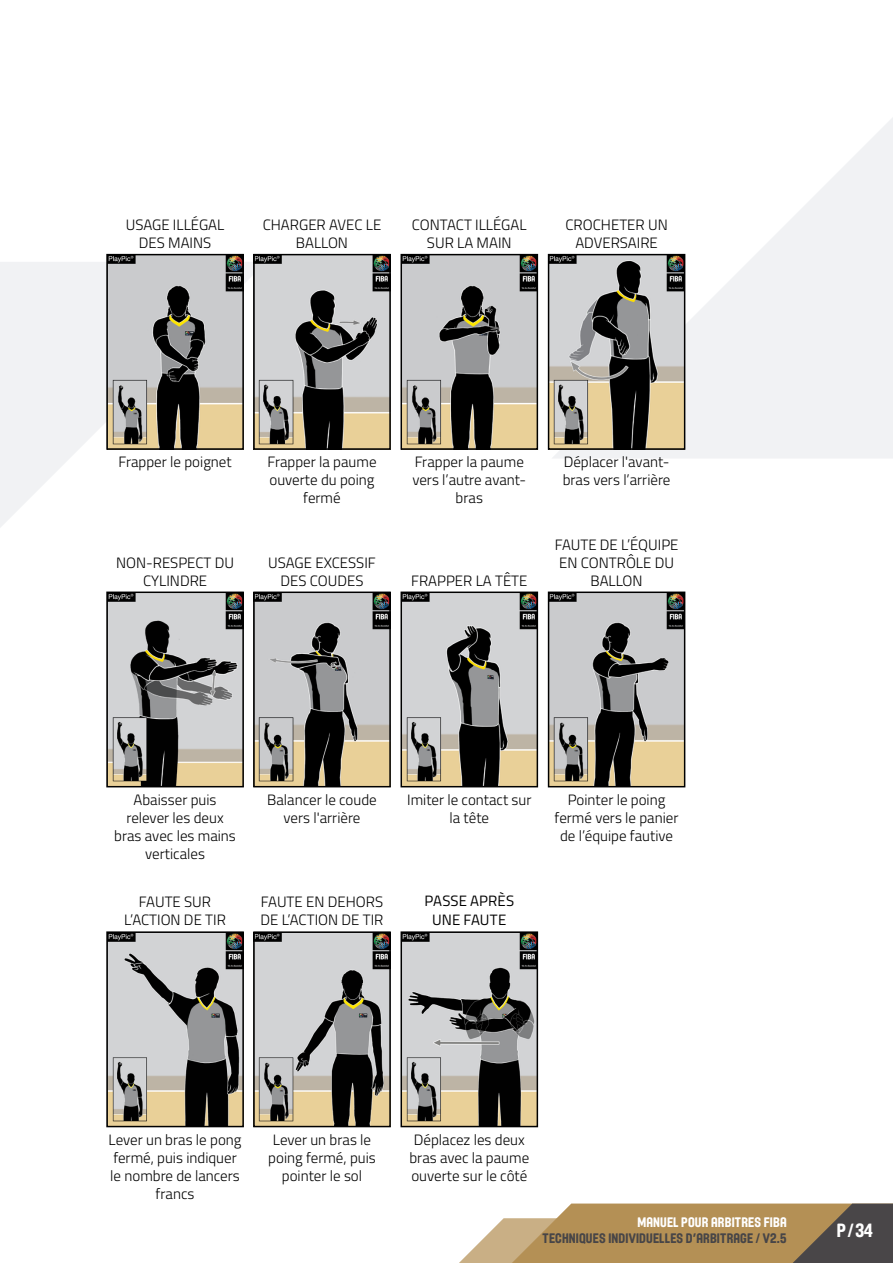
<style>
.page{position:relative;width:893px;height:1263px;background:#fff}
.page>*{position:absolute;margin:0;border:0;box-sizing:border-box;transform-origin:0 0}
.t1{font:18.75px "FIBA";color:#fff}
.t2{font:300 15px/18px "Titillium";color:#000;text-align:center}
.t3{font:15px/19.5px "Titillium";color:#000;text-align:center}
.t4{font:13.5px "FIBA";letter-spacing:.01em;color:#474547}
.t5{font:13.5px "FIBA";letter-spacing:.01em;color:#fff}
</style>
<div class="page">
<svg style="left:0;top:262px;width:253px;height:265px;fill:#f1f2f4"></svg>
<svg style="left:551px;top:118px;width:342px;height:340px;fill:#f1f2f4"></svg>
<svg style="left:459px;top:1203px;width:434px;height:60px;background:#ac9269"></svg>
<img style="left:109px;top:257px;width:132px;height:190px">
<div style="left:106px;top:254px;width:138px;height:196px;border:2px solid #000"></div>
<img style="left:256px;top:257px;width:132px;height:190px">
<div style="left:253px;top:254px;width:138px;height:196px;border:2px solid #000"></div>
<img style="left:403px;top:257px;width:132px;height:190px">
<div style="left:400px;top:254px;width:138px;height:196px;border:2px solid #000"></div>
<img style="left:551px;top:257px;width:131px;height:190px">
<div style="left:548px;top:254px;width:137px;height:196px;border:2px solid #000"></div>
<img style="left:109px;top:594px;width:132px;height:190px">
<div style="left:106px;top:591px;width:138px;height:196px;border:2px solid #000"></div>
<img style="left:256px;top:594px;width:132px;height:190px">
<div style="left:253px;top:591px;width:138px;height:196px;border:2px solid #000"></div>
<img style="left:403px;top:594px;width:132px;height:190px">
<div style="left:400px;top:591px;width:138px;height:196px;border:2px solid #000"></div>
<img style="left:551px;top:594px;width:131px;height:190px">
<div style="left:548px;top:591px;width:137px;height:196px;border:2px solid #000"></div>
<img style="left:109px;top:934px;width:132px;height:190px">
<div style="left:106px;top:931px;width:138px;height:196px;border:2px solid #000"></div>
<img style="left:256px;top:934px;width:132px;height:190px">
<div style="left:253px;top:931px;width:138px;height:196px;border:2px solid #000"></div>
<img style="left:403px;top:934px;width:132px;height:190px">
<div style="left:400px;top:931px;width:138px;height:196px;border:2px solid #000"></div>
<p class="t2" style="left:126px;top:215px;width:100px">USAGE ILLÉGAL<br>DES MAINS</p>
<p class="t2" style="left:263px;top:215px;width:120px">CHARGER AVEC LE<br>BALLON</p>
<p class="t2" style="left:412px;top:215px;width:116px">CONTACT ILLÉGAL<br>SUR LA MAIN</p>
<p class="t2" style="left:565px;top:215px;width:104px">CROCHETER UN<br>ADVERSAIRE</p>
<p class="t2" style="left:119px;top:452px;width:115px">Frapper le poignet</p>
<p class="t2" style="left:267px;top:452px;width:111px">Frapper la paume ouverte du poing fermé</p>
<p class="t2" style="left:412px;top:452px;width:115px">Frapper la paume vers l’autre avant&shy;bras</p>
<p class="t2" style="left:563px;top:452px;width:109px;text-align:left">Déplacer l'avant&shy;bras vers l’arrière</p>
<p class="t2" style="left:116px;top:552px;width:120px">NON-RESPECT DU<br>CYLINDRE</p>
<p class="t2" style="left:268px;top:552px;width:109px">USAGE EXCESSIF<br>DES COUDES</p>
<p class="t2" style="left:411px;top:570px;width:118px">FRAPPER LA TÊTE</p>
<p class="t2" style="left:555px;top:534px;width:125px">FAUTE DE L’ÉQUIPE<br>EN CONTRÔLE DU<br>BALLON</p>
<p class="t2" style="left:114px;top:790px;width:123px">Abaisser puis relever les deux bras avec les mains verticales</p>
<p class="t2" style="left:267px;top:790px;width:111px">Balancer le coude vers l'arrière</p>
<p class="t2" style="left:407px;top:790px;width:126px">Imiter le contact sur la tête</p>
<p class="t2" style="left:555px;top:790px;width:125px">Pointer le poing fermé vers le panier de l’équipe fautive</p>
<p class="t2" style="left:124px;top:892px;width:103px">FAUTE SUR<br>L’ACTION DE TIR</p>
<p class="t2" style="left:261px;top:892px;width:124px;text-align:left">FAUTE EN DEHORS<br>DE L’ACTION DE TIR</p>
<p class="t3" style="left:424px;top:890px;width:91px">PASSE APRÈS<br>UNE FAUTE</p>
<p class="t2" style="left:109px;top:1129px;width:134px">Lever un bras le pong fermé, puis indiquer le nombre de lancers francs</p>
<p class="t2" style="left:268px;top:1129px;width:109px">Lever un bras le poing fermé, puis pointer le sol</p>
<p class="t2" style="left:409px;top:1129px;width:121px;text-align:left">Déplacez les deux bras avec la paume ouverte sur le côté</p>
<p class="t5" style="left:637px;top:1214px;width:151px">MANUEL POUR ARBITRES FIBA</p>
<p class="t4" style="left:543px;top:1230px;width:246px">TECHNIQUES INDIVIDUELLES D’ARBITRAGE / V2.5</p>
<p class="t1" style="left:837px;top:1219px;width:38px">P / 34</p>
</div>
